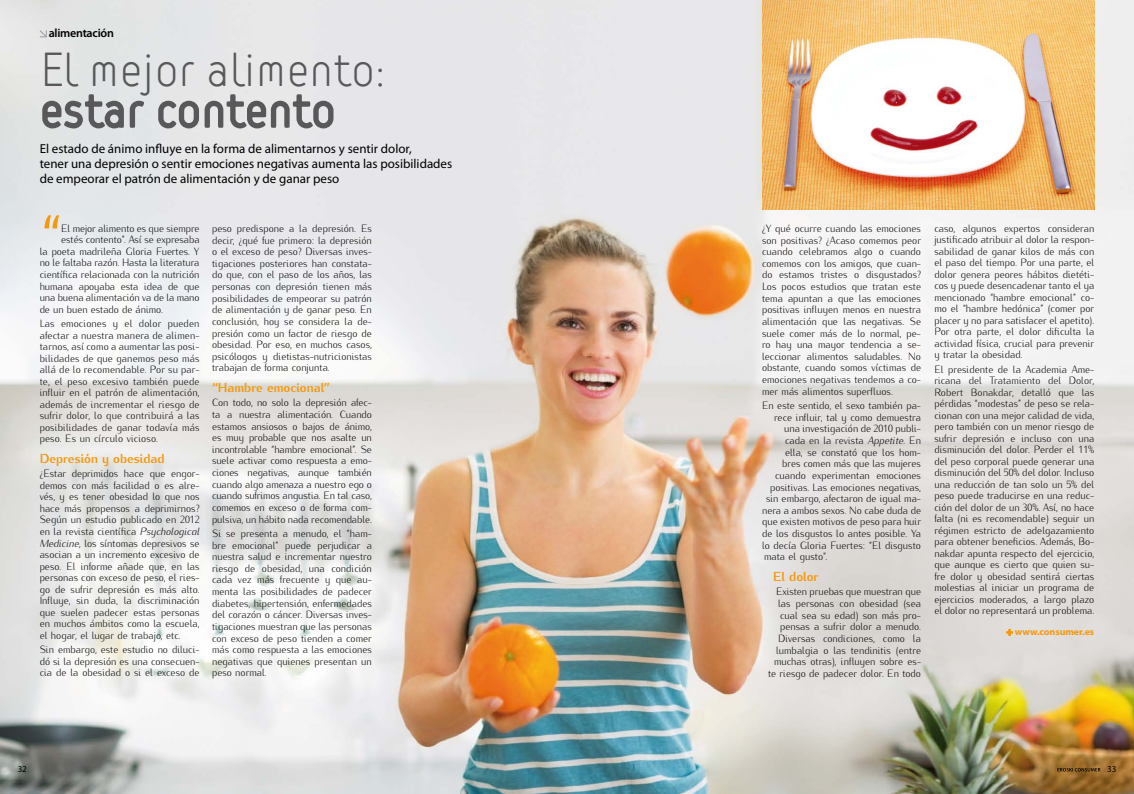
<style>
.page{position:relative;width:1134px;height:794px;background:#fff}
.page>*{position:absolute;margin:0;border:0;box-sizing:border-box;transform-origin:0 0}
.t1{font:61.6px "Kurier";color:#f39910;scale:.96 1}
.t2{font:46px "VSV Melon Light";letter-spacing:-.02em;color:#58585a}
.t3{font:13px/15px "Myriad Pro";color:#000}
.t4{font:800 13px "Kurier";letter-spacing:-.005em;color:#f39910;scale:.96 1}
.t5{font:600 12px "Myriad Pro";letter-spacing:-.02em;color:#000}
.t6{font:300 10.5px/11.5px "Kurier";color:#000;text-align:justify;scale:.96 1}
.t7{font:700 9.6px "Myriad Pro";letter-spacing:-.01em;color:#f39910;scale:1.04 1}
.t8{font:9px "Myriad Pro";color:#000}
.s1{font-style:italic}
</style>
<div class="page">
<img style="left:0;top:0;width:1134px;height:794px">
<svg style="left:40px;top:30px;width:7px;height:7px"></svg>
<svg style="left:40px;top:93px;width:106px;height:37px;background:#adb0b1"></svg>
<svg style="left:156px;top:93px;width:179px;height:37px;background:#b2b2b4"></svg>
<svg style="left:1005px;top:628px;width:9px;height:8px"></svg>
<img style="left:762px;top:0;width:332px;height:209px">
<svg style="left:1057px;top:768px;width:43px;height:3px"></svg>
<p class="t5" style="left:49px;top:27px;width:67px">alimentación</p>
<h2 class="t2" style="left:40px;top:42px;width:348px">El mejor alimento:</h2>
<p class="t3" style="left:40px;top:141px;width:414px">El estado de ánimo influye en la forma de alimentarnos y sentir dolor,<br>tener una depresión o sentir emociones negativas aumenta las posibilidades de empeorar el patrón de alimentación y de ganar peso</p>
<h1 class="t1" style="left:40px;top:190px;width:25px">“</h1>
<p class="t6" style="left:61px;top:222px;width:146px">El mejor alimento es que siempre</p>
<p class="t6" style="left:61px;top:233px;width:146px">estés contento”. Así se expresaba</p>
<p class="t6" style="left:40px;top:245px;width:168px">la poeta madrileña Gloria Fuertes. Y</p>
<p class="t6" style="left:40px;top:256px;width:168px">no le faltaba razón. Hasta la literatura</p>
<p class="t6" style="left:40px;top:268px;width:168px">científica relacionada con la nutrición</p>
<p class="t6" style="left:40px;top:279px;width:168px">humana apoyaba esta idea de que</p>
<p class="t6" style="left:40px;top:291px;width:168px">una buena alimentación va de la mano</p>
<p class="t6" style="left:40px;top:302px;width:130px">de un buen estado de ánimo.</p>
<p class="t6" style="left:40px;top:317px;width:168px">Las emociones y el dolor pueden afectar a nuestra manera de alimen&shy;tarnos, así como a aumentar las posi&shy;bilidades de que ganemos peso más allá de lo recomendable. Por su par&shy;te, el peso excesivo también puede influir en el patrón de alimentación, además de incrementar el riesgo de sufrir dolor, lo que contribuirá a las posibilidades de ganar todavía más peso. Es un círculo vicioso.</p>
<p class="t4" style="left:40px;top:449px;width:132px">Depresión y obesidad</p>
<p class="t6" style="left:40px;top:467px;width:168px">¿Estar deprimidos hace que engor&shy;demos con más facilidad o es alre&shy;vés, y es tener obesidad lo que nos hace más propensos a deprimirnos?<br>Según un estudio publicado en 2012 en la revista científica <span class="s1">Psychological Medicine,</span> los síntomas depresivos se asocian a un incremento excesivo de peso. El informe añade que, en las personas con exceso de peso, el ries&shy;go de sufrir depresión es más alto.<br>Influye, sin duda, la discriminación que suelen padecer estas personas en muchos ámbitos como la escuela, el hogar, el lugar de trabajo, etc.</p>
<p class="t6" style="left:40px;top:643px;width:168px">Sin embargo, este estudio no diluci&shy;dó si la depresión es una consecuen&shy;cia de la obesidad o si el exceso de</p>
<p class="t6" style="left:212px;top:222px;width:168px">peso predispone a la depresión. Es decir, ¿qué fue primero: la depresión o el exceso de peso? Diversas inves&shy;tigaciones posteriores han constata&shy;do que, con el paso de los años, las personas con depresión tienen más posibilidades de empeorar su patrón de alimentación y de ganar peso. En conclusión, hoy se considera la de&shy;presión como un factor de riesgo de obesidad. Por eso, en muchos casos, psicólogos y dietistas-nutricionistas trabajan de forma conjunta.</p>
<p class="t4" style="left:212px;top:378px;width:124px">“Hambre emocional”</p>
<p class="t6" style="left:212px;top:396px;width:168px">Con todo, no solo la depresión afec&shy;ta a nuestra alimentación. Cuando estamos ansiosos o bajos de ánimo, es muy probable que nos asalte un incontrolable “hambre emocional”. Se suele activar como respuesta a emo&shy;ciones negativas, aunque también cuando algo amenaza a nuestro ego o cuando sufrimos angustia. En tal caso, comemos en exceso o de forma com&shy;pulsiva, un hábito nada recomendable.</p>
<p class="t6" style="left:212px;top:526px;width:168px">Si se presenta a menudo, el “ham&shy;bre emocional” puede perjudicar a nuestra salud e incrementar nuestro riesgo de obesidad, una condición cada vez más frecuente y que au&shy;menta las posibilidades de padecer diabetes, hipertensión, enfermedades del corazón o cáncer. Diversas inves&shy;tigaciones muestran que las personas con exceso de peso tienden a comer más como respuesta a las emociones negativas que quienes presentan un peso normal.</p>
<p class="t6" style="left:762px;top:222px;width:167px">¿Y qué ocurre cuando las emociones son positivas? ¿Acaso comemos peor cuando celebramos algo o cuando comemos con los amigos, que cuan&shy;do estamos tristes o disgustados?<br>Los pocos estudios que tratan este tema apuntan a que las emociones positivas influyen menos en nuestra alimentación que las negativas. Se suele comer más de lo normal, pe&shy;ro hay una mayor tendencia a se&shy;leccionar alimentos saludables. No obstante, cuando somos víctimas de emociones negativas tendemos a co&shy;mer más alimentos superfluos.</p>
<p class="t6" style="left:762px;top:399px;width:167px">En este sentido, el sexo también pa-</p>
<p class="t6" style="left:774px;top:410px;width:155px">rece influir, tal y como demuestra</p>
<p class="t6" style="left:784px;top:422px;width:144px">una investigación de 2010 publi-</p>
<p class="t6" style="left:785px;top:434px;width:143px">cada en la revista <span class="s1">Appetite.</span> En</p>
<p class="t6" style="left:785px;top:445px;width:143px">ella, se constató que los hom-</p>
<p class="t6" style="left:782px;top:457px;width:146px">bres comen más que las mujeres</p>
<p class="t6" style="left:775px;top:468px;width:154px">cuando experimentan emociones</p>
<p class="t6" style="left:770px;top:480px;width:159px">positivas. Las emociones negativas,</p>
<p class="t6" style="left:766px;top:492px;width:163px">sin embargo, afectaron de igual ma-</p>
<p class="t6" style="left:762px;top:503px;width:167px">nera a ambos sexos. No cabe duda de</p>
<p class="t6" style="left:762px;top:515px;width:167px">que existen motivos de peso para huir</p>
<p class="t6" style="left:762px;top:527px;width:167px">de los disgustos lo antes posible. Ya</p>
<p class="t6" style="left:762px;top:538px;width:167px">lo decía Gloria Fuertes: “El disgusto</p>
<p class="t6" style="left:764px;top:550px;width:67px">mata el gusto”.</p>
<p class="t4" style="left:773px;top:566px;width:49px">El dolor</p>
<p class="t6" style="left:768px;top:585px;width:161px;text-align:right">Existen pruebas que muestran que las personas con obesidad (sea cual sea su edad) son más pro&shy;pensas a sufrir dolor a menudo.<br>Diversas condiciones, como la lumbalgia o las tendinitis (entre muchas otras), influyen sobre es&shy;te riesgo de padecer dolor. En todo</p>
<p class="t6" style="left:934px;top:222px;width:168px">caso, algunos expertos consideran justificado atribuir al dolor la respon&shy;sabilidad de ganar kilos de más con el paso del tiempo. Por una parte, el dolor genera peores hábitos dietéti&shy;cos y puede desencadenar tanto el ya mencionado “hambre emocional” co&shy;mo el “hambre hedónica” (comer por placer y no para satisfacer el apetito).<br>Por otra parte, el dolor dificulta la actividad física, crucial para prevenir y tratar la obesidad.</p>
<p class="t6" style="left:934px;top:362px;width:168px">El presidente de la Academia Ame&shy;ricana del Tratamiento del Dolor, Robert Bonakdar, detalló que las pérdidas “modestas” de peso se rela&shy;cionan con una mejor calidad de vida, pero también con un menor riesgo de sufrir depresión e incluso con una disminución del dolor. Perder el 11% del peso corporal puede generar una disminución del 50% del dolor. Incluso una reducción de tan solo un 5% del peso puede traducirse en una reduc&shy;ción del dolor de un 30%. Así, no hace falta (ni es recomendable) seguir un régimen estricto de adelgazamiento para obtener beneficios. Además, Bo&shy;nakdar apunta respecto del ejercicio, que aunque es cierto que quien su&shy;fre dolor y obesidad sentirá ciertas molestias al iniciar un programa de ejercicios moderados, a largo plazo el dolor no representará un problema.</p>
<p class="t7" style="left:1015px;top:626px;width:78px">www.consumer.es</p>
<p class="t8" style="left:18px;top:763px;width:11px">32</p>
<p class="t8" style="left:1107px;top:763px;width:11px">33</p>
</div>
